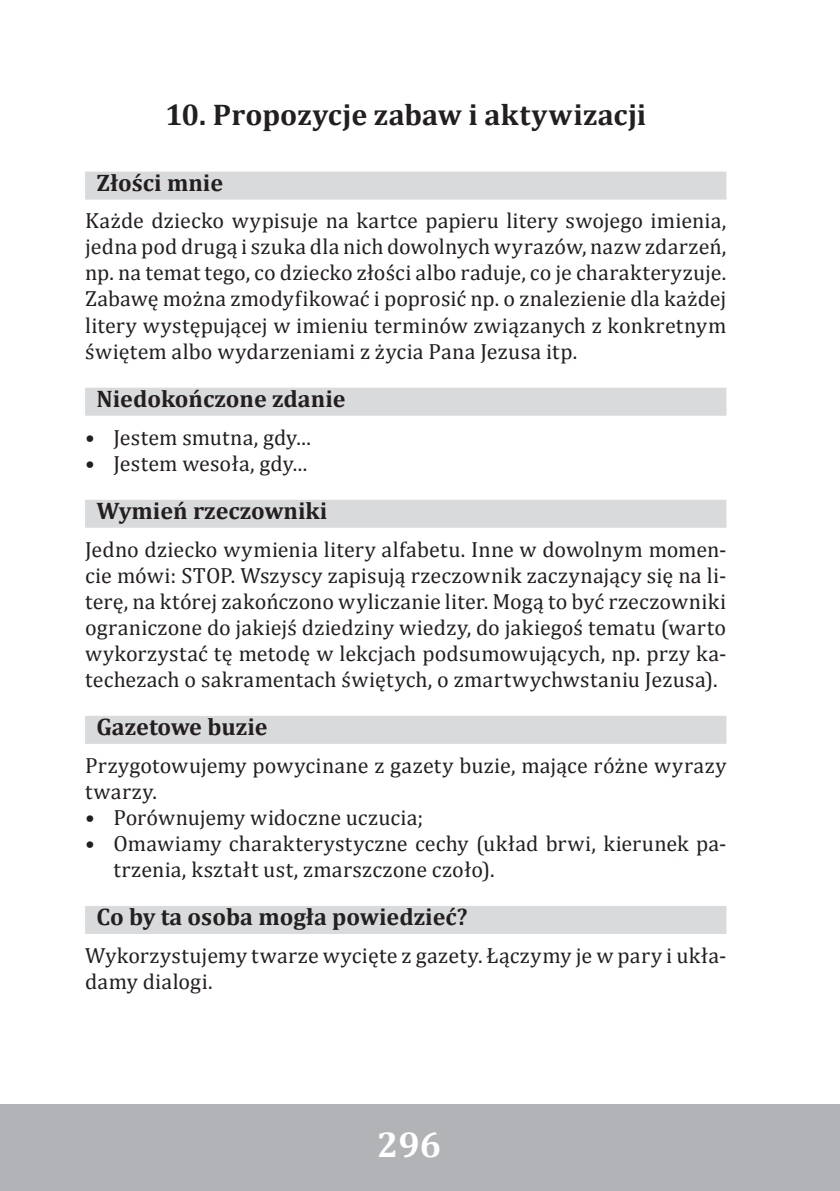
<style>
.page{position:relative;width:840px;height:1191px;background:#fff}
.page>*{position:absolute;margin:0;border:0;box-sizing:border-box;transform-origin:0 0}
.t1{font:700 36px "Cambria";color:#fff}
.t2{font:700 30px "Cambria";letter-spacing:.015em;color:#231f20}
.t3{font:700 24px "Cambria";color:#231f20}
.t4{font:22px/26px "Cambria";letter-spacing:.01em;color:#231f20}
</style>
<div class="page">
<div style="left:0;top:1104px;width:839px;height:87px;background:#b2b3b7"></div>
<div style="left:85px;top:172px;width:641px;height:28px;background:#d9dadc"></div>
<div style="left:85px;top:388px;width:641px;height:28px;background:#d9dadc"></div>
<div style="left:85px;top:500px;width:641px;height:28px;background:#d9dadc"></div>
<div style="left:85px;top:716px;width:641px;height:28px;background:#d9dadc"></div>
<div style="left:85px;top:906px;width:641px;height:28px;background:#d9dadc"></div>
<h2 class="t2" style="left:165px;top:94px;width:482px">10. Propozycje zabaw i aktywizacji</h2>
<p class="t3" style="left:96px;top:166px;width:128px">Złości mnie</p>
<p class="t4" style="left:85px;top:208px;width:642px;text-align:justify">Każde dziecko wypisuje na kartce papieru litery swojego imienia, jedna pod drugą i szuka dla nich dowolnych wyrazów, nazw zdarzeń, np. na temat tego, co dziecko złości albo raduje, co je charakteryzuje.<br>Zabawę można zmodyfikować i poprosić np. o znalezienie dla każdej litery występującej w imieniu terminów związanych z konkretnym świętem albo wydarzeniami z życia Pana Jezusa itp.</p>
<p class="t3" style="left:96px;top:382px;width:250px">Niedokończone zdanie</p>
<p class="t4" style="left:85px;top:424px;width:227px">• Jestem smutna, gdy...</p>
<p class="t4" style="left:85px;top:450px;width:224px">• Jestem wesoła, gdy...</p>
<p class="t3" style="left:96px;top:494px;width:232px">Wymień rzeczowniki</p>
<p class="t4" style="left:85px;top:536px;width:642px;text-align:justify">Jedno dziecko wymienia litery alfabetu. Inne w dowolnym momen&shy;cie mówi: STOP. Wszyscy zapisują rzeczownik zaczynający się na li&shy;terę, na której zakończono wyliczanie liter. Mogą to być rzeczowniki ograniczone do jakiejś dziedziny wiedzy, do jakiegoś tematu (warto wykorzystać tę metodę w lekcjach podsumowujących, np. przy ka&shy;techezach o sakramentach świętych, o zmartwychwstaniu Jezusa).</p>
<p class="t3" style="left:96px;top:710px;width:173px">Gazetowe buzie</p>
<p class="t4" style="left:85px;top:752px;width:642px">Przygotowujemy powycinane z gazety buzie, mające różne wyrazy twarzy.</p>
<p class="t4" style="left:85px;top:804px;width:339px">• Porównujemy widoczne uczucia;</p>
<p class="t4" style="left:113px;top:830px;width:614px;text-indent:-28px">• Omawiamy charakterystyczne cechy (układ brwi, kierunek pa&shy;trzenia, kształt ust, zmarszczone czoło).</p>
<p class="t3" style="left:96px;top:900px;width:372px">Co by ta osoba mogła powiedzieć?</p>
<p class="t4" style="left:85px;top:942px;width:642px">Wykorzystujemy twarze wycięte z gazety. Łączymy je w pary i ukła&shy;damy dialogi.</p>
<h1 class="t1" style="left:377px;top:1118px;width:65px">296</h1>
</div>
